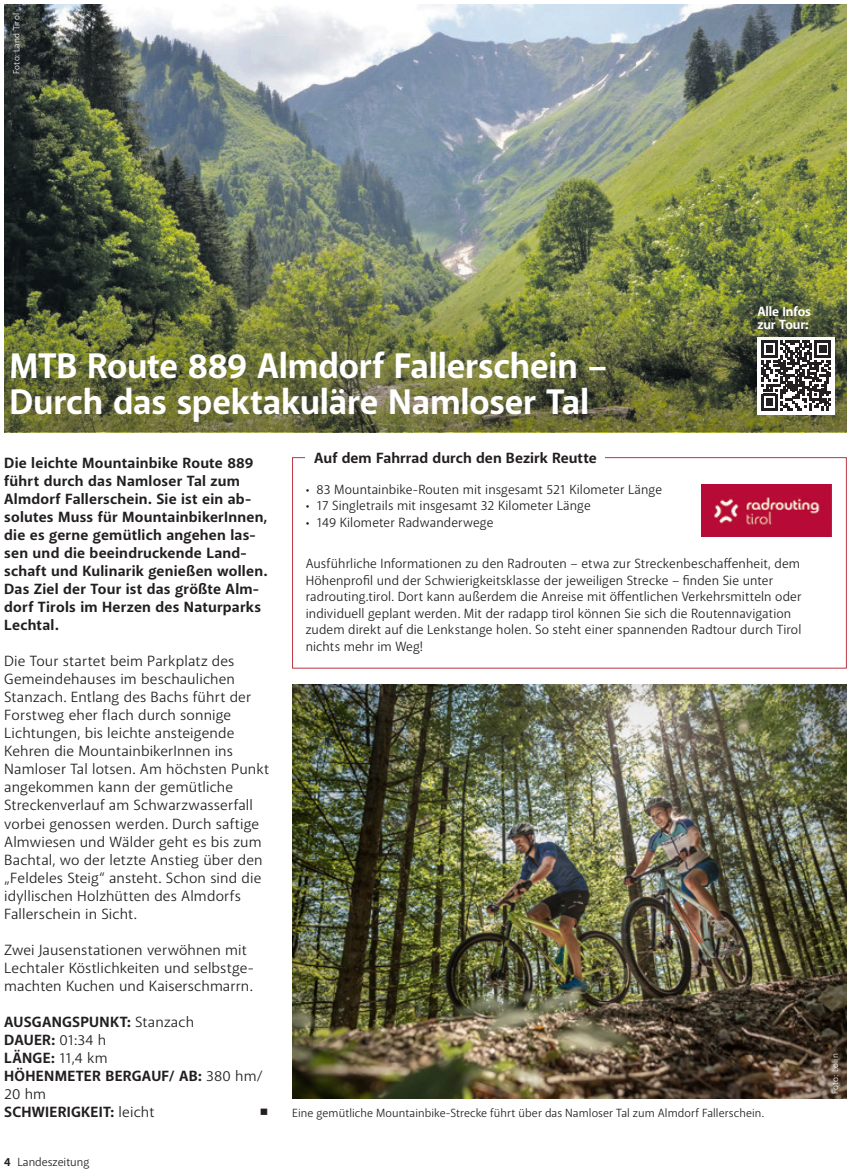
<style>
.page{position:relative;width:851px;height:1170px;background:#fff}
.page>*{position:absolute;margin:0;border:0;box-sizing:border-box;transform-origin:0 0}
.t1{font:700 36px/36px "Akagi Pro";letter-spacing:-.005em;color:#fff}
.t2{font:15px/18px "Akagi Pro";letter-spacing:.01em;color:#231f20}
.t3{font:700 15px/18px "Akagi Pro";letter-spacing:.015em;color:#231f20}
.t4{font:13.5px/16.5px "Akagi Pro";letter-spacing:.005em;color:#231f20}
.t5{font:700 13.5px/13.5px "Akagi Pro";letter-spacing:-.01em;color:#fff}
.t6{font:12px "Akagi Pro";letter-spacing:.005em;color:#231f20}
.t7{font:9px "Akagi Pro";letter-spacing:.025em;color:#fff}
.s1{font-weight:400}
.s2{font-weight:700}
</style>
<div class="page">
<img style="left:4px;top:4px;width:842px;height:274px">
<img style="left:4px;top:278px;width:842px;height:154px">
<div style="left:292px;top:457px;width:554px;height:211px;border:1px solid #bc3544"></div>
<div style="left:305px;top:443px;width:300px;height:28px;background:#fff"></div>
<img style="left:701px;top:484px;width:130px;height:52px">
<img style="left:292px;top:684px;width:554px;height:414px">
<div style="left:757px;top:337px;width:77px;height:77px;background:#fff"></div>
<svg style="left:761px;top:340px;width:70px;height:70px"></svg>
<div style="left:739px;top:288px;width:88px;height:60px;background:#231f20;opacity:.55"></div>
<p class="t7" style="left:11px;top:74px;width:62px;rotate:-90deg">Foto: Land Tirol</p>
<h1 class="t1" style="left:10px;top:349px;width:599px">MTB Route 889 Almdorf Fallerschein –<br>Durch das spektakuläre Namloser Tal</h1>
<p class="t5" style="left:757px;top:305px;width:55px">Alle Infos zur Tour:</p>
<p class="t3" style="left:4px;top:454px;width:264px">Die leichte Mountainbike Route 889 führt durch das Namloser Tal zum Almdorf Fallerschein. Sie ist ein ab&shy;solutes Muss für MountainbikerInnen, die es gerne gemütlich angehen las&shy;sen und die beeindruckende Land&shy;schaft und Kulinarik genießen wollen.<br>Das Ziel der Tour ist das größte Alm&shy;dorf Tirols im Herzen des Naturparks Lechtal.</p>
<p class="t2" style="left:4px;top:652px;width:266px">Die Tour startet beim Parkplatz des Gemeindehauses im beschaulichen Stanzach. Entlang des Bachs führt der Forstweg eher flach durch sonnige Lichtungen, bis leichte ansteigende Kehren die MountainbikerInnen ins Namloser Tal lotsen. Am höchsten Punkt angekommen kann der gemütliche Streckenverlauf am Schwarzwasserfall vorbei genossen werden. Durch saftige Almwiesen und Wälder geht es bis zum Bachtal, wo der letzte Anstieg über den „Feldeles Steig“ ansteht. Schon sind die idyllischen Holzhütten des Almdorfs Fallerschein in Sicht.</p>
<p class="t2" style="left:4px;top:940px;width:251px">Zwei Jausenstationen verwöhnen mit<br>Lechtaler Köstlichkeiten und selbstge&shy;machten Kuchen und Kaiserschmarrn.</p>
<p class="t3" style="left:4px;top:1012px;width:260px">AUSGANGSPUNKT: <span class="s1">Stanzach<br></span>DAUER: <span class="s1">01:34 h<br></span>LÄNGE: <span class="s1">11,4 km<br></span>HÖHENMETER BERGAUF/ AB: <span class="s1">380 hm/<br>20 hm<br></span>SCHWIERIGKEIT: <span class="s1">leicht</span></p>
<p class="t2" style="left:260px;top:1102px;width:10px">■</p>
<p class="t6" style="left:4px;top:1154px;width:87px"><span class="s2">4</span> Landeszeitung</p>
<p class="t3" style="left:314px;top:449px;width:284px">Auf dem Fahrrad durch den Bezirk Reutte</p>
<p class="t4" style="left:305px;top:481px;width:358px">• 83 Mountainbike-Routen mit insgesamt 521 Kilometer Länge</p>
<p class="t4" style="left:305px;top:497px;width:286px">• 17 Singletrails mit insgesamt 32 Kilometer Länge</p>
<p class="t4" style="left:305px;top:514px;width:189px">• 149 Kilometer Radwanderwege</p>
<p class="t4" style="left:305px;top:555px;width:497px">Ausführliche Informationen zu den Radrouten – etwa zur Streckenbeschaffenheit, dem Höhenprofil und der Schwierigkeitsklasse der jeweiligen Strecke – finden Sie unter radrouting.tirol. Dort kann außerdem die Anreise mit öffentlichen Verkehrsmitteln oder individuell geplant werden. Mit der radapp tirol können Sie sich die Routennavigation zudem direkt auf die Lenkstange holen. So steht einer spannenden Radtour durch Tirol nichts mehr im Weg!</p>
<p class="t6" style="left:292px;top:1105px;width:473px">Eine gemütliche Mountainbike-Strecke führt über das Namloser Tal zum Almdorf Fallerschein.</p>
<p class="t7" style="left:829px;top:1094px;width:42px;rotate:-90deg">Foto: Lolin</p>
</div>
